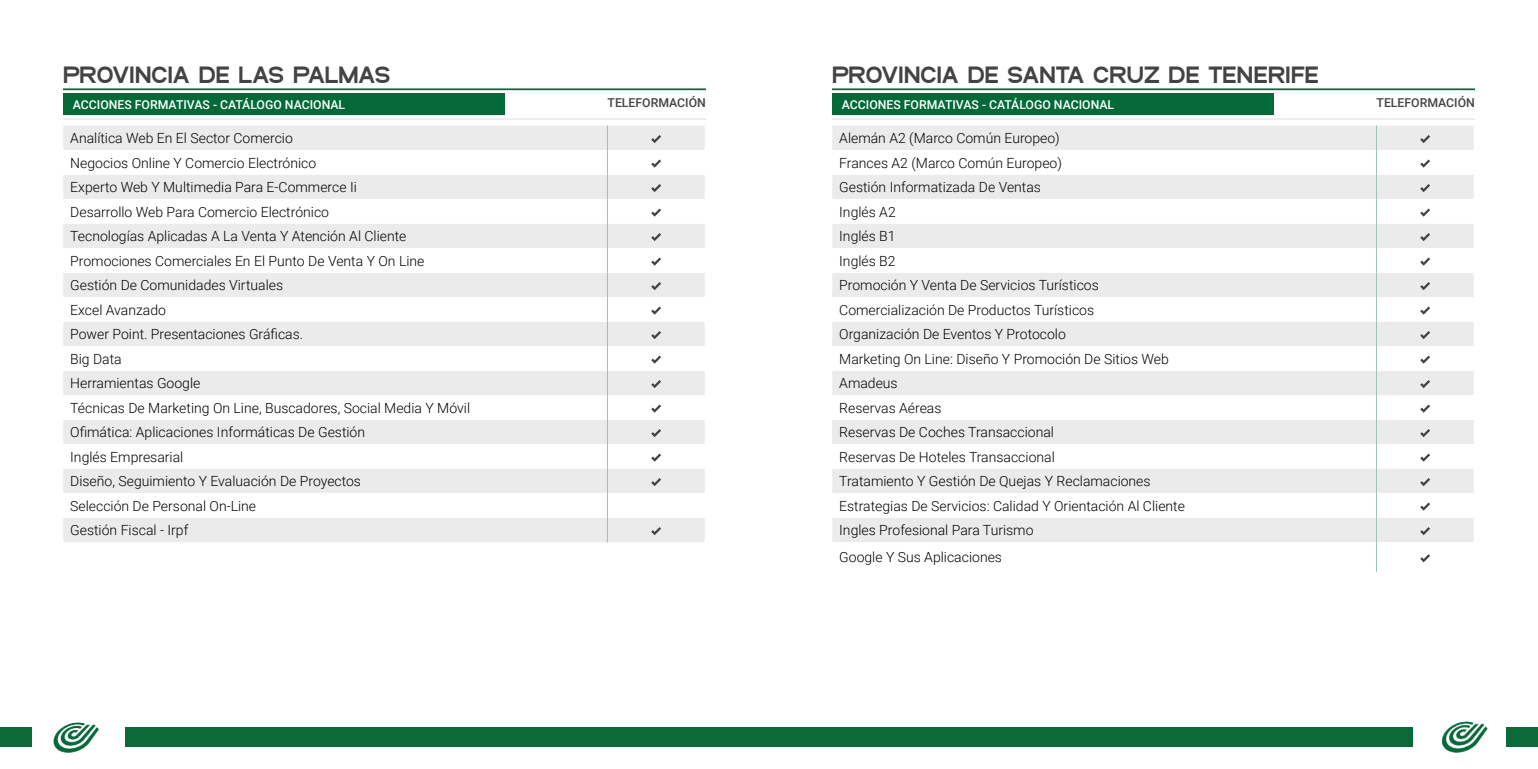
<style>
.page{position:relative;width:1538px;height:769px;background:#fff}
.page>*{position:absolute;margin:0;border:0;box-sizing:border-box;transform-origin:0 0}
.t1{font:800 24.5px "SF Arborcrest";color:#434343}
.t2{font:300 14px/24.5px "Roboto";color:#000}
.t3{font:500 12.25px "Roboto";color:#fff}
.t4{font:500 12.25px "Roboto";color:#434343}
</style>
<div class="page">
<div style="left:126px;top:728px;width:643px;height:19px;background:#0a6a38"></div>
<div style="left:769px;top:728px;width:643px;height:19px;background:#0a6a38"></div>
<div style="left:0;top:728px;width:32px;height:19px;background:#0a6a38"></div>
<div style="left:1506px;top:728px;width:32px;height:19px;background:#0a6a38"></div>
<img style="left:5px;top:722px;width:144px;height:31px">
<img style="left:1393px;top:721px;width:144px;height:32px">
<hr style="left:63px;top:88px;width:643px;height:2px;background:#026937">
<hr style="left:63px;top:118px;width:643px;height:2px;background:#ecebec">
<div style="left:63px;top:93px;width:441px;height:22px;background:#026937"></div>
<div style="left:63px;top:126px;width:642px;height:416px;background:#ecebec"></div>
<svg style="left:63px;top:150px;width:642px;height:368px"></svg>
<svg style="left:607px;top:126px;width:1px;height:416px"></svg>
<svg style="left:651px;top:135px;width:10px;height:8px"></svg>
<svg style="left:651px;top:159px;width:10px;height:9px"></svg>
<svg style="left:651px;top:184px;width:10px;height:8px"></svg>
<svg style="left:651px;top:208px;width:10px;height:9px"></svg>
<svg style="left:651px;top:233px;width:10px;height:8px"></svg>
<svg style="left:651px;top:257px;width:10px;height:9px"></svg>
<svg style="left:651px;top:282px;width:10px;height:8px"></svg>
<svg style="left:651px;top:306px;width:10px;height:9px"></svg>
<svg style="left:651px;top:331px;width:10px;height:8px"></svg>
<svg style="left:651px;top:355px;width:10px;height:9px"></svg>
<svg style="left:651px;top:380px;width:10px;height:8px"></svg>
<svg style="left:651px;top:404px;width:10px;height:9px"></svg>
<svg style="left:651px;top:429px;width:10px;height:8px"></svg>
<svg style="left:651px;top:453px;width:10px;height:9px"></svg>
<svg style="left:651px;top:478px;width:10px;height:8px"></svg>
<svg style="left:651px;top:527px;width:10px;height:8px"></svg>
<hr style="left:832px;top:88px;width:643px;height:2px;background:#026937">
<div style="left:832px;top:93px;width:441px;height:22px;background:#026937"></div>
<hr style="left:832px;top:118px;width:643px;height:2px;background:#ecebec">
<div style="left:832px;top:126px;width:642px;height:24px;background:#ecebec"></div>
<svg style="left:832px;top:175px;width:642px;height:388px"></svg>
<svg style="left:1376px;top:126px;width:1px;height:416px"></svg>
<hr style="left:1376px;top:542px;width:1px;height:30px;background:#9ac3af">
<svg style="left:1420px;top:135px;width:10px;height:8px"></svg>
<svg style="left:1420px;top:159px;width:10px;height:9px"></svg>
<svg style="left:1420px;top:184px;width:10px;height:8px"></svg>
<svg style="left:1420px;top:208px;width:10px;height:9px"></svg>
<svg style="left:1420px;top:233px;width:10px;height:8px"></svg>
<svg style="left:1420px;top:257px;width:10px;height:9px"></svg>
<svg style="left:1420px;top:282px;width:10px;height:8px"></svg>
<svg style="left:1420px;top:306px;width:10px;height:9px"></svg>
<svg style="left:1420px;top:331px;width:10px;height:8px"></svg>
<svg style="left:1420px;top:355px;width:10px;height:9px"></svg>
<svg style="left:1420px;top:380px;width:10px;height:8px"></svg>
<svg style="left:1420px;top:404px;width:10px;height:9px"></svg>
<svg style="left:1420px;top:429px;width:10px;height:8px"></svg>
<svg style="left:1420px;top:453px;width:10px;height:9px"></svg>
<svg style="left:1420px;top:478px;width:10px;height:8px"></svg>
<svg style="left:1420px;top:502px;width:10px;height:9px"></svg>
<svg style="left:1420px;top:527px;width:10px;height:8px"></svg>
<svg style="left:1420px;top:554px;width:10px;height:8px"></svg>
<h1 class="t1" style="left:63px;top:59px;width:329px">PROVINCIA DE LAS PALMAS</h1>
<p class="t3" style="left:73px;top:96px;width:274px">ACCIONES FORMATIVAS - CATÁLOGO NACIONAL</p>
<p class="t4" style="left:608px;top:94px;width:100px">TELEFORMACIÓN</p>
<p class="t2" style="left:70px;top:125px;width:401px">Analítica Web En El Sector Comercio<br>Negocios Online Y Comercio Electrónico<br>Experto Web Y Multimedia Para E-Commerce Ii<br>Desarrollo Web Para Comercio Electrónico<br>Tecnologías Aplicadas A La Venta Y Atención Al Cliente Promociones Comerciales En El Punto De Venta Y On Line Gestión De Comunidades Virtuales<br>Excel Avanzado<br>Power Point. Presentaciones Gráficas.<br>Big Data<br>Herramientas Google<br>Técnicas De Marketing On Line, Buscadores, Social Media Y Móvil Ofimática: Aplicaciones Informáticas De Gestión<br>Inglés Empresarial<br>Diseño, Seguimiento Y Evaluación De Proyectos<br>Selección De Personal On-Line<br>Gestión Fiscal - Irpf</p>
<h1 class="t1" style="left:832px;top:59px;width:488px">PROVINCIA DE SANTA CRUZ DE TENERIFE</h1>
<p class="t3" style="left:842px;top:96px;width:274px">ACCIONES FORMATIVAS - CATÁLOGO NACIONAL</p>
<p class="t4" style="left:1376px;top:94px;width:100px">TELEFORMACIÓN</p>
<p class="t2" style="left:839px;top:125px;width:347px">Alemán A2 (Marco Común Europeo)<br>Frances A2 (Marco Común Europeo)<br>Gestión Informatizada De Ventas<br>Inglés A2<br>Inglés B1<br>Inglés B2<br>Promoción Y Venta De Servicios Turísticos<br>Comercialización De Productos Turísticos<br>Organización De Eventos Y Protocolo<br>Marketing On Line: Diseño Y Promoción De Sitios Web<br>Amadeus<br>Reservas Aéreas<br>Reservas De Coches Transaccional<br>Reservas De Hoteles Transaccional<br>Tratamiento Y Gestión De Quejas Y Reclamaciones<br>Estrategias De Servicios: Calidad Y Orientación Al Cliente<br>Ingles Profesional Para Turismo</p>
<p class="t2" style="left:839px;top:545px;width:164px">Google Y Sus Aplicaciones</p>
</div>
